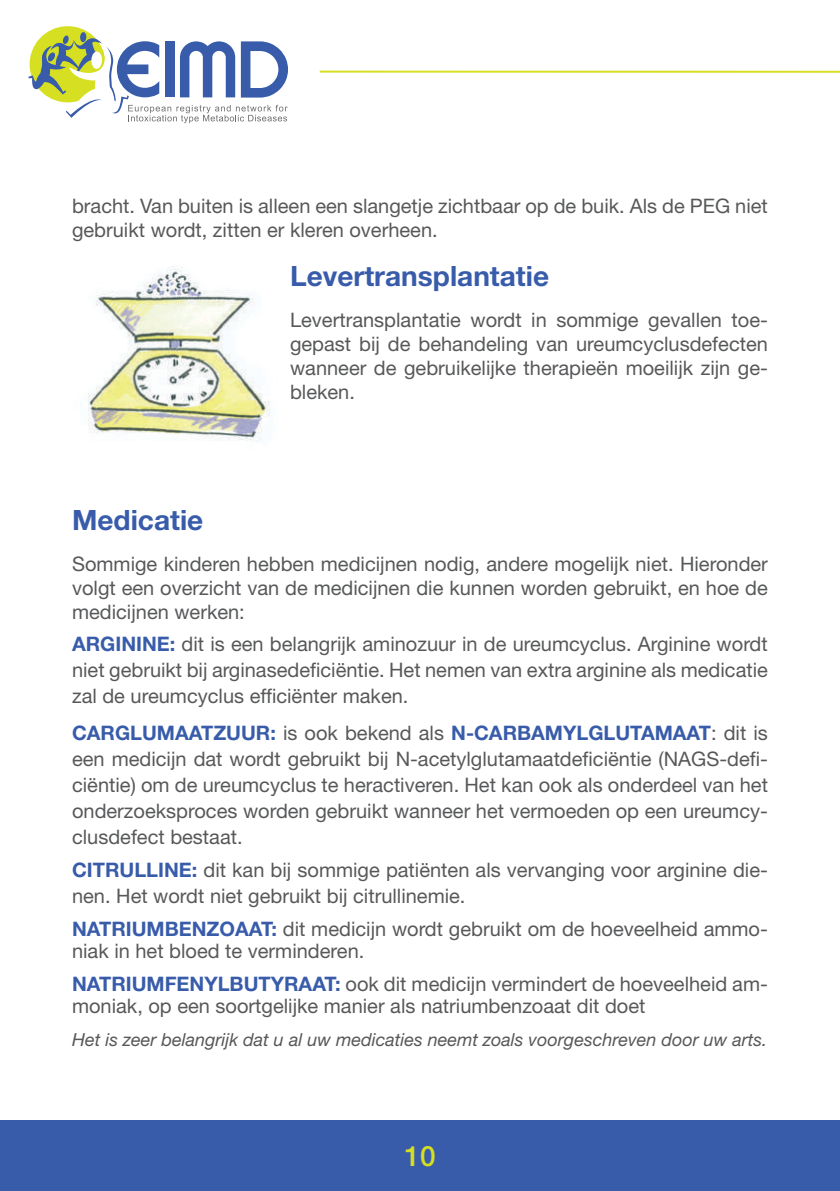
<style>
.page{position:relative;width:840px;height:1191px;background:#fff}
.page>*{position:absolute;margin:0;border:0;box-sizing:border-box;transform-origin:0 0}
.t1{font:700 28px "Helvetica Neue LT Std";color:#385caa}
.t2{font:500 28px "Helvetica Neue LT Std";color:#d6df21}
.t3{font:20px/26px "Helvetica Neue LT Std";color:#57585a}
.t4{font:italic 18px "Helvetica Neue LT Std";color:#57585a}
.s1{font-weight:700;color:#385caa}
</style>
<div class="page">
<div style="left:0;top:1120px;width:839px;height:71px;background:#385caa"></div>
<svg style="left:28px;top:26px;width:260px;height:97px"></svg>
<hr style="left:319px;top:71px;width:520px;height:2px;background:#d6df21">
<img style="left:88px;top:266px;width:182px;height:175px">
<p class="t3" style="left:72px;top:193px;width:696px;line-height:24px">bracht. Van buiten is alleen een slangetje zichtbaar op de buik. Als de PEG niet gebruikt wordt, zitten er kleren overheen.</p>
<h1 class="t1" style="left:290px;top:258px;width:260px">Levertransplantatie</h1>
<p class="t3" style="left:290px;top:307px;width:479px;line-height:24px;text-align:justify">Levertransplantatie wordt in sommige gevallen toe&shy;gepast bij de behandeling van ureumcyclusdefecten wanneer de gebruikelijke therapieën moeilijk zijn ge&shy;bleken.</p>
<h1 class="t1" style="left:72px;top:502px;width:133px">Medicatie</h1>
<p class="t3" style="left:72px;top:551px;width:697px;line-height:24px;text-align:justify">Sommige kinderen hebben medicijnen nodig, andere mogelijk niet. Hieronder volgt een overzicht van de medicijnen die kunnen worden gebruikt, en hoe de medicijnen werken:</p>
<p class="t3" style="left:72px;top:630px;width:697px;text-align:justify"><span class="s1">ARGININE:</span> dit is een belangrijk aminozuur in de ureumcyclus. Arginine wordt niet gebruikt bij arginasedeficiëntie. Het nemen van extra arginine als medicatie zal de ureumcyclus efficiënter maken.</p>
<p class="t3" style="left:72px;top:719px;width:697px;text-align:justify"><span class="s1">CARGLUMAATZUUR:</span> is ook bekend als <span class="s1">N-CARBAMYLGLUTAMAAT</span>: dit is een medicijn dat wordt gebruikt bij N-acetylglutamaatdeficiëntie (NAGS-defi&shy;ciëntie) om de ureumcyclus te heractiveren. Het kan ook als onderdeel van het onderzoeksproces worden gebruikt wanneer het vermoeden op een ureumcy&shy;clusdefect bestaat.</p>
<p class="t3" style="left:72px;top:856px;width:697px"><span class="s1">CITRULLINE:</span> dit kan bij sommige patiënten als vervanging voor arginine die&shy;nen. Het wordt niet gebruikt bij citrullinemie.</p>
<p class="t3" style="left:72px;top:917px;width:697px;line-height:22px"><span class="s1">NATRIUMBENZOAAT:</span> dit medicijn wordt gebruikt om de hoeveelheid ammo&shy;niak in het bloed te verminderen.</p>
<p class="t3" style="left:72px;top:972px;width:697px;line-height:22px"><span class="s1">NATRIUMFENYLBUTYRAAT:</span> ook dit medicijn vermindert de hoeveelheid am&shy;moniak, op een soortgelijke manier als natriumbenzoaat dit doet</p>
<p class="t4" style="left:72px;top:1028px;width:696px">Het is zeer belangrijk dat u al uw medicaties neemt zoals voorgeschreven door uw arts.</p>
<h1 class="t2" style="left:404px;top:1139px;width:33px">10</h1>
</div>
